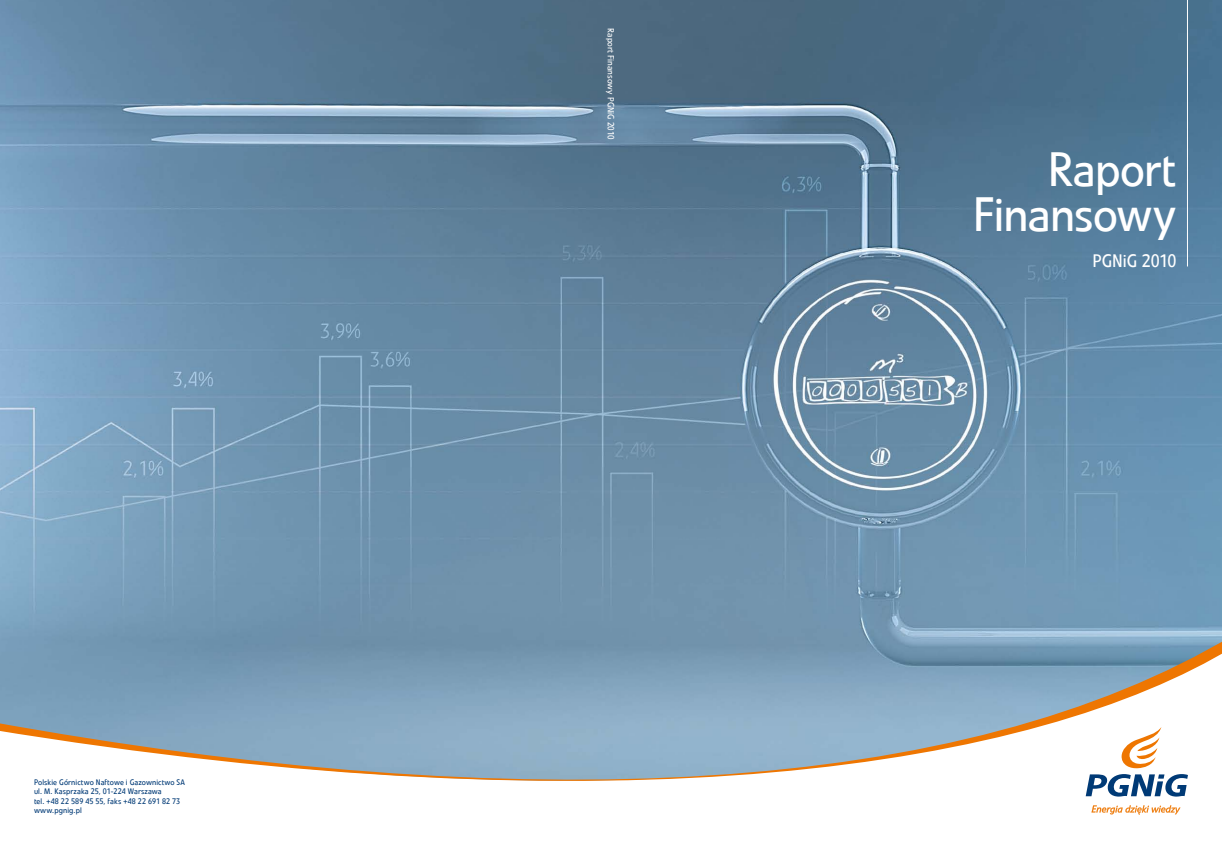
<style>
.page{position:relative;width:1222px;height:842px;background:#fff}
.page>*{position:absolute;margin:0;border:0;box-sizing:border-box;transform-origin:0 0}
.t1{font:48px/45px "Veto Com";letter-spacing:-.015em;color:#fff;text-align:right}
.t2{font:18px "Veto Com";letter-spacing:-.005em;color:#fff}
.t3{font:9px "Veto Com";color:#fff}
.t4{font:8px/9.6px "Veto Com";letter-spacing:.01em;color:#003a76}
</style>
<div class="page">
<img style="left:0;top:0;width:1222px;height:635px">
<svg style="left:0;top:635px;width:1222px;height:174px"></svg>
<hr style="left:1187px;top:0;width:1px;height:266px;background:#fff">
<svg style="left:1121px;top:727px;width:40px;height:41px"></svg>
<svg style="left:1085px;top:774px;width:103px;height:23px"></svg>
<svg style="left:1091px;top:805px;width:89px;height:10px"></svg>
<p class="t4" style="left:34px;top:777px;width:152px">Polskie Górnictwo Naftowe i Gazownictwo SA ul. M. Kasprzaka 25, 01-224 Warszawa<br>tel. +48 22 589 45 55, faks +48 22 691 82 73 www.pgnig.pl</p>
<p class="t3" style="left:616px;top:28px;width:113px;rotate:90deg">Raport Finansowy PGNiG 2010</p>
<h1 class="t1" style="left:973px;top:147px;width:205px">Raport<br>Finansowy</h1>
<h2 class="t2" style="left:1092px;top:250px;width:86px">PGNiG 2010</h2>
</div>
